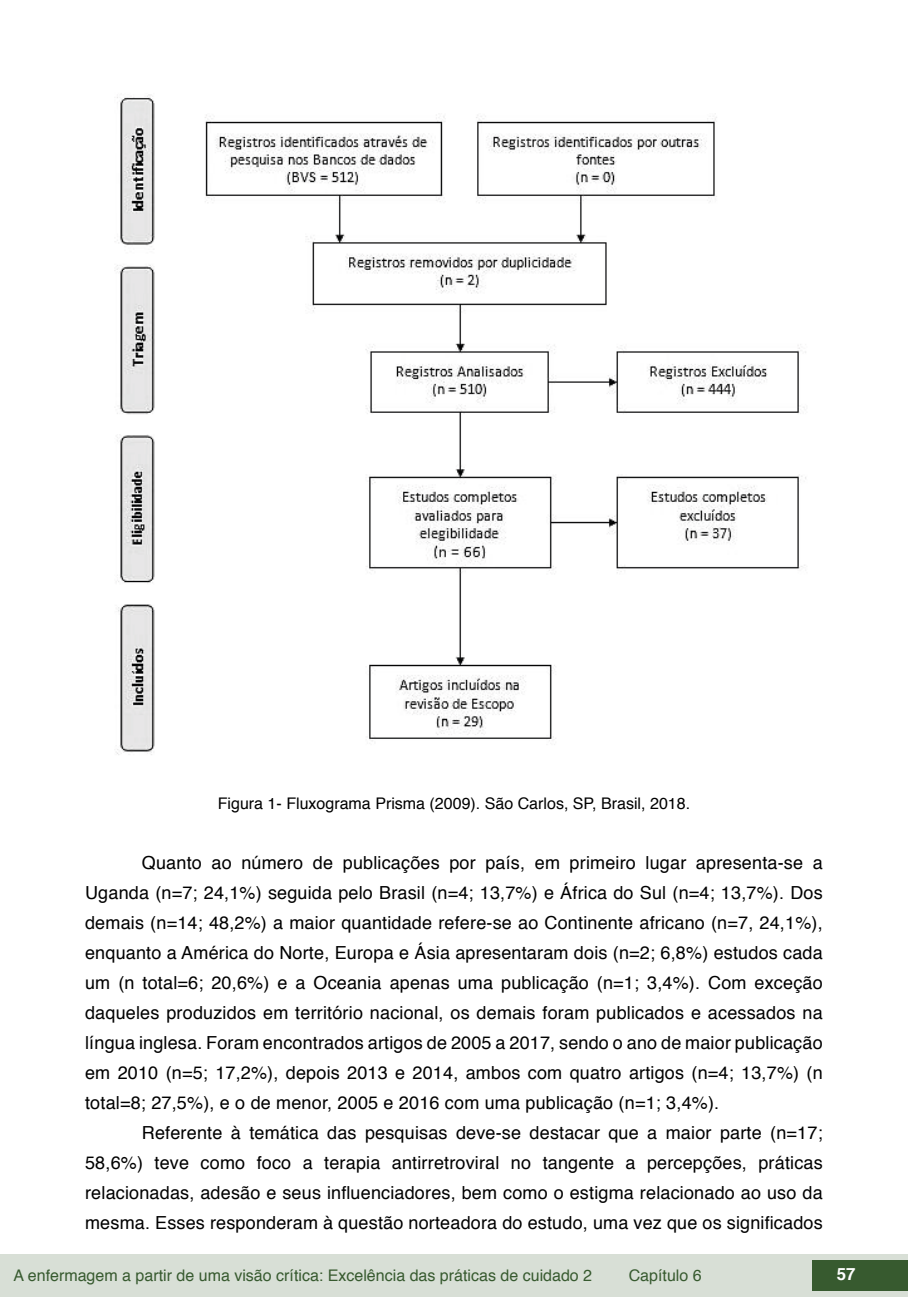
<style>
.page{position:relative;width:908px;height:1304px;background:#fff}
.page>*{position:absolute;margin:0;border:0;box-sizing:border-box;transform-origin:0 0}
.t1{font:18px/30px "Helvetica";letter-spacing:.01em;color:#000;text-align:justify}
.t2{font:700 16.8px "Helvetica";color:#fff}
.t3{font:16px "Helvetica";color:#375a2f}
.t4{font:16px "Helvetica";color:#000}
</style>
<div class="page">
<div style="left:0;top:1254px;width:906px;height:43px;background:#d8dfd6"></div>
<div style="left:812px;top:1261px;width:95px;height:30px;background:#375a2f"></div>
<img style="left:114px;top:94px;width:692px;height:661px">
<p class="t4" style="left:218px;top:791px;width:473px">Figura 1- Fluxograma Prisma (2009). São Carlos, SP, Brasil, 2018.</p>
<p class="t1" style="left:85px;top:848px;width:738px;text-indent:57px">Quanto ao número de publicações por país, em primeiro lugar apresenta-se a Uganda (n=7; 24,1%) seguida pelo Brasil (n=4; 13,7%) e África do Sul (n=4; 13,7%). Dos demais (n=14; 48,2%) a maior quantidade refere-se ao Continente africano (n=7, 24,1%), enquanto a América do Norte, Europa e Ásia apresentaram dois (n=2; 6,8%) estudos cada um (n total=6; 20,6%) e a Oceania apenas uma publicação (n=1; 3,4%). Com exceção daqueles produzidos em território nacional, os demais foram publicados e acessados na língua inglesa. Foram encontrados artigos de 2005 a 2017, sendo o ano de maior publicação em 2010 (n=5; 17,2%), depois 2013 e 2014, ambos com quatro artigos (n=4; 13,7%) (n total=8; 27,5%), e o de menor, 2005 e 2016 com uma publicação (n=1; 3,4%).</p>
<p class="t1" style="left:85px;top:1119px;width:738px;text-indent:57px">Referente à temática das pesquisas deve-se destacar que a maior parte (n=17; 58,6%) teve como foco a terapia antirretroviral no tangente a percepções, práticas relacionadas, adesão e seus influenciadores, bem como o estigma relacionado ao uso da mesma. Esses responderam à questão norteadora do estudo, uma vez que os significados</p>
<p class="t3" style="left:14px;top:1263px;width:580px">A enfermagem a partir de uma visão crítica: Excelência das práticas de cuidado 2</p>
<p class="t3" style="left:628px;top:1263px;width:74px">Capítulo 6</p>
<p class="t2" style="left:836px;top:1261px;width:20px">57</p>
</div>
